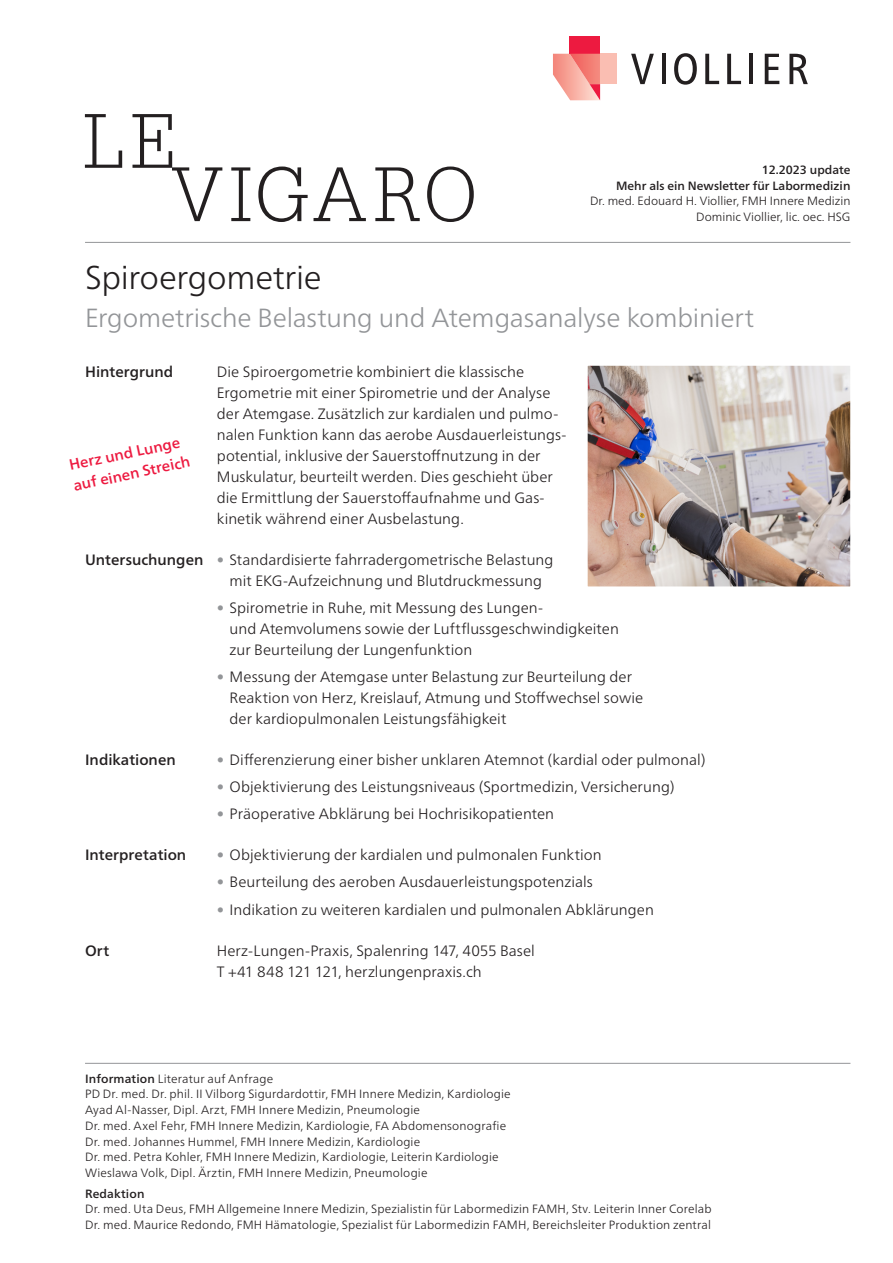
<style>
.page{position:relative;width:893px;height:1263px;background:#fff}
.page>*{position:absolute;margin:0;border:0;box-sizing:border-box;transform-origin:0 0}
.t1{font:300 75px "Glypha LT Pro";letter-spacing:.065em;color:#231f20}
.t2{font:300 33px "Frutiger Neue LTW1 G";letter-spacing:-.01em;color:#231f20}
.t3{font:300 26.25px "Frutiger Neue LTW1 G";letter-spacing:-.01em;color:#939598}
.t4{font:300 15px/21px "Frutiger Neue LTW1 G";letter-spacing:.005em;color:#231f20}
.t5{font:500 15px "Frutiger Neue LTW1 G";letter-spacing:.005em;color:#231f20}
.t6{font:500 15px/21px "Frutiger Neue LTW1 G";color:#ed1a40}
.t7{font:300 12px/15.8px "Frutiger Neue LTW1 G";letter-spacing:.01em;color:#231f20}
.t8{font:500 12px "Frutiger Neue LTW1 G";color:#231f20}
.s1{font-weight:500}
.s2{color:#939598}
</style>
<div class="page">
<hr style="left:85px;top:1063px;width:765px;height:1px;background:#939598">
<img style="left:588px;top:366px;width:262px;height:220px">
<hr style="left:85px;top:242px;width:765px;height:1px;background:#939598">
<svg style="left:631px;top:54px;width:23px;height:30px"></svg>
<hr style="left:662px;top:54px;width:4px;height:30px;background:#231f20">
<svg style="left:674px;top:53px;width:23px;height:32px"></svg>
<svg style="left:705px;top:54px;width:14px;height:30px"></svg>
<svg style="left:727px;top:54px;width:14px;height:30px"></svg>
<hr style="left:749px;top:54px;width:4px;height:30px;background:#231f20">
<svg style="left:765px;top:54px;width:14px;height:30px"></svg>
<svg style="left:789px;top:54px;width:19px;height:30px"></svg>
<div style="left:570px;top:37px;width:30px;height:17px;background:#ed1a40"></div>
<svg style="left:553px;top:54px;width:47px;height:46px;background:#f6a098"></svg>
<div style="left:600px;top:54px;width:17px;height:30px;background:#fabeb2"></div>
<h1 class="t1" style="left:83px;top:99px;width:95px">LE</h1>
<h1 class="t1" style="left:172px;top:152px;width:307px">VIGARO</h1>
<p class="t8" style="left:762px;top:163px;width:90px">12.2023 update</p>
<p class="t8" style="left:616px;top:178px;width:236px">Mehr als ein Newsletter für Labormedizin</p>
<p class="t7" style="left:590px;top:193px;width:262px">Dr. med. Edouard H. Viollier, FMH Innere Medizin</p>
<p class="t7" style="left:696px;top:209px;width:156px">Dominic Viollier, lic. oec. HSG</p>
<h2 class="t2" style="left:85px;top:257px;width:238px">Spiroergometrie</h2>
<h3 class="t3" style="left:85px;top:302px;width:671px">Ergometrische Belastung und Atemgasanalyse kombiniert</h3>
<p class="t5" style="left:85px;top:363px;width:90px">Hintergrund</p>
<p class="t4" style="left:217px;top:361px;width:351px">Die Spiroergometrie kombiniert die klassische Ergometrie mit einer Spirometrie und der Analyse der Atemgase. Zusätzlich zur kardialen und pulmo&shy;nalen Funktion kann das aerobe Ausdauerleistungs&shy;potential, inklusive der Sauerstoffnutzung in der Muskulatur, beurteilt werden. Dies geschieht über die Ermittlung der Sauerstoffaufnahme und Gas&shy;kinetik während einer Ausbelastung.</p>
<p class="t4" style="left:230px;top:549px;width:325px;text-indent:-145px"><span class="s1">Untersuchungen</span> <span class="s2">•</span> Standardisierte fahrradergometrische Belastung mit EKG-Aufzeichnung und Blutdruckmessung</p>
<p class="t4" style="left:230px;top:597px;width:391px;text-indent:-13px"><span class="s2">•</span> Spirometrie in Ruhe, mit Messung des Lungen-<br>und Atemvolumens sowie der Luftflussgeschwindigkeiten zur Beurteilung der Lungenfunktion</p>
<p class="t4" style="left:230px;top:666px;width:415px;text-indent:-13px"><span class="s2">•</span> Messung der Atemgase unter Belastung zur Beurteilung der<br>Reaktion von Herz, Kreislauf, Atmung und Stoffwechsel sowie der kardiopulmonalen Leistungsfähigkeit</p>
<p class="t5" style="left:85px;top:751px;width:92px">Indikationen</p>
<p class="t4" style="left:217px;top:749px;width:490px"><span class="s2">•</span> Differenzierung einer bisher unklaren Atemnot (kardial oder pulmonal)</p>
<p class="t4" style="left:217px;top:776px;width:459px"><span class="s2">•</span> Objektivierung des Leistungsniveaus (Sportmedizin, Versicherung)</p>
<p class="t4" style="left:217px;top:803px;width:339px"><span class="s2">•</span> Präoperative Abklärung bei Hochrisikopatienten</p>
<p class="t5" style="left:85px;top:846px;width:103px">Interpretation</p>
<p class="t4" style="left:217px;top:844px;width:386px"><span class="s2">•</span> Objektivierung der kardialen und pulmonalen Funktion</p>
<p class="t4" style="left:217px;top:871px;width:377px"><span class="s2">•</span> Beurteilung des aeroben Ausdauerleistungspotenzials</p>
<p class="t4" style="left:217px;top:899px;width:439px"><span class="s2">•</span> Indikation zu weiteren kardialen und pulmonalen Abklärungen</p>
<p class="t5" style="left:85px;top:942px;width:26px">Ort</p>
<p class="t4" style="left:217px;top:940px;width:320px">Herz-Lungen-Praxis, Spalenring 147, 4055 Basel<br>T +41 848 121 121, herzlungenpraxis.ch</p>
<p class="t6" style="left:67px;top:455px;width:120px;rotate:-12deg">Herz und Lunge auf einen Streich</p>
<p class="t7" style="left:85px;top:1070px;width:427px"><span class="s1">Information</span> Literatur auf Anfrage<br>PD Dr. med. Dr. phil. II Vilborg Sigurdardottir, FMH Innere Medizin, Kardiologie Ayad Al-Nasser, Dipl. Arzt, FMH Innere Medizin, Pneumologie<br>Dr. med. Axel Fehr, FMH Innere Medizin, Kardiologie, FA Abdomensonografie Dr. med. Johannes Hummel, FMH Innere Medizin, Kardiologie<br>Dr. med. Petra Kohler, FMH Innere Medizin, Kardiologie, Leiterin Kardiologie Wieslawa Volk, Dipl. Ärztin, FMH Innere Medizin, Pneumologie</p>
<p class="t8" style="left:85px;top:1186px;width:61px">Redaktion</p>
<p class="t7" style="left:85px;top:1201px;width:628px">Dr. med. Uta Deus, FMH Allgemeine Innere Medizin, Spezialistin für Labormedizin FAMH, Stv. Leiterin Inner Corelab<br>Dr. med. Maurice Redondo, FMH Hämatologie, Spezialist für Labormedizin FAMH, Bereichsleiter Produktion zentral</p>
</div>
